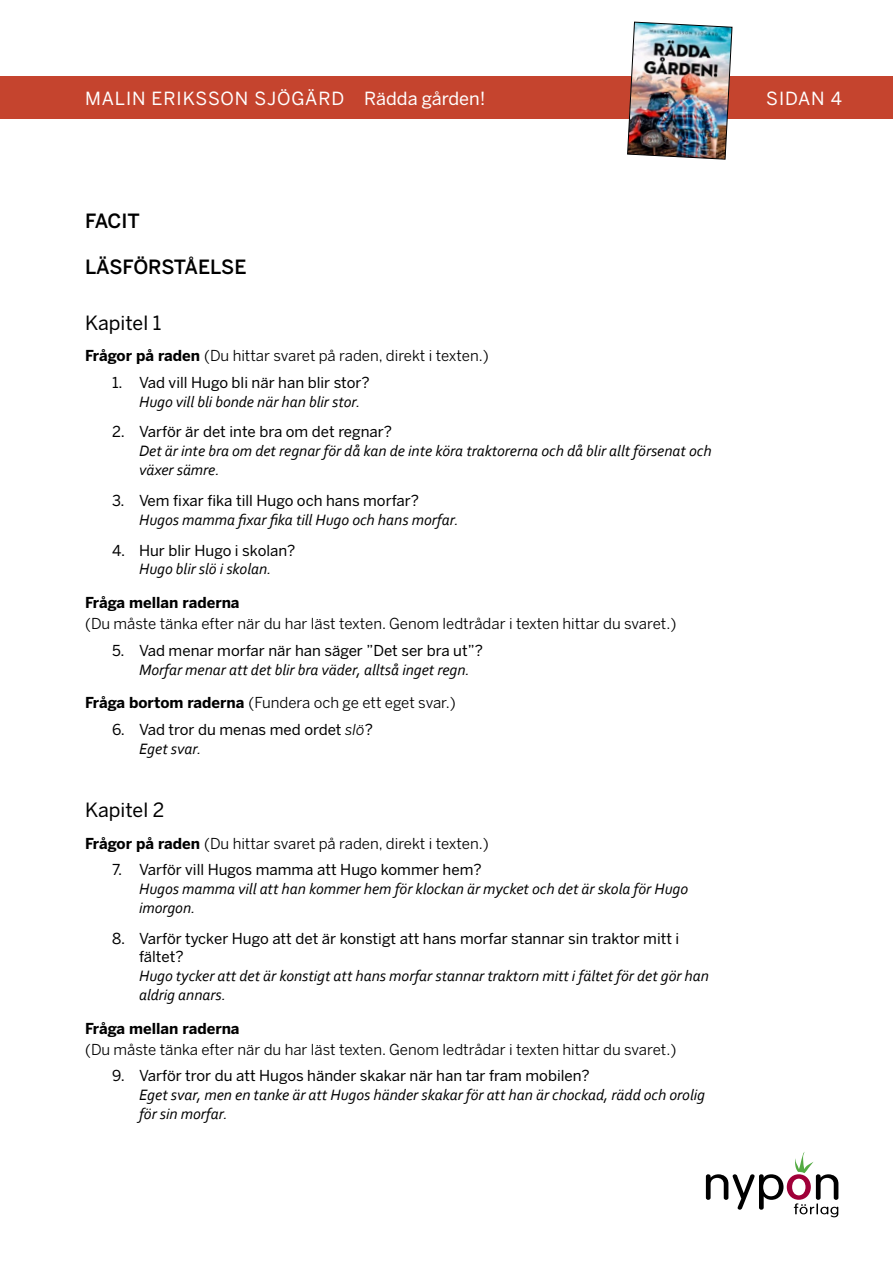
<style>
.page{position:relative;width:893px;height:1263px;background:#fff}
.page>*{position:absolute;margin:0;border:0;box-sizing:border-box;transform-origin:0 0}
.t1{font:500 19.5px "Benton Sans";letter-spacing:-.005em;color:#000}
.t2{font:19.5px "Benton Sans";color:#000}
.t3{font:18px "Benton Sans";letter-spacing:.045em;color:#fff}
.t4{font:italic 15.75px/18.9px "Corbel";color:#000}
.t5{font:15px/18px "Benton Sans";color:#000}
.t6{font:15px "Benton Sans";color:#000}
.t7{font:700 15px "Benton Sans";color:#000}
.s1{font-weight:700}
.s2{font-style:italic}
</style>
<div class="page">
<svg style="left:706px;top:1152px;width:132px;height:65px"></svg>
<div style="left:0;top:77px;width:893px;height:42px;background:#c5442e"></div>
<img style="left:627px;top:21px;width:106px;height:139px">
<p class="t3" style="left:85px;top:87px;width:402px">MALIN ERIKSSON SJÖGÄRD Rädda gården!</p>
<p class="t3" style="left:766px;top:87px;width:77px">SIDAN 4</p>
<p class="t1" style="left:85px;top:209px;width:56px">FACIT</p>
<p class="t1" style="left:85px;top:255px;width:163px">LÄSFÖRSTÅELSE</p>
<p class="t2" style="left:85px;top:311px;width:78px">Kapitel 1</p>
<p class="t6" style="left:85px;top:347px;width:405px"><span class="s1">Frågor på raden</span> (Du hittar svaret på raden, direkt i texten.)</p>
<p class="t5" style="left:112px;top:373px;width:259px">1. Vad vill Hugo bli när han blir stor?</p>
<p class="t4" style="left:139px;top:391px;width:223px">Hugo vill bli bonde när han blir stor.</p>
<p class="t5" style="left:112px;top:423px;width:282px">2. Varför är det inte bra om det regnar?</p>
<p class="t4" style="left:139px;top:441px;width:574px">Det är inte bra om det regnar för då kan de inte köra traktorerna och då blir allt försenat och växer sämre.</p>
<p class="t5" style="left:112px;top:491px;width:309px">3. Vem fixar fika till Hugo och hans morfar?</p>
<p class="t4" style="left:139px;top:510px;width:321px">Hugos mamma fixar fika till Hugo och hans morfar.</p>
<p class="t5" style="left:112px;top:541px;width:185px">4. Hur blir Hugo i skolan?</p>
<p class="t4" style="left:139px;top:559px;width:134px">Hugo blir slö i skolan.</p>
<p class="t7" style="left:85px;top:593px;width:156px">Fråga mellan raderna</p>
<p class="t6" style="left:85px;top:615px;width:593px">(Du måste tänka efter när du har läst texten. Genom ledtrådar i texten hittar du svaret.)</p>
<p class="t5" style="left:112px;top:641px;width:372px">5. Vad menar morfar när han säger ”Det ser bra ut”?</p>
<p class="t4" style="left:139px;top:659px;width:332px">Morfar menar att det blir bra väder, alltså inget regn.</p>
<p class="t6" style="left:85px;top:694px;width:372px"><span class="s1">Fråga bortom raderna</span> (Fundera och ge ett eget svar.)</p>
<p class="t5" style="left:112px;top:720px;width:262px">6. Vad tror du menas med ordet <span class="s2">slö</span>?</p>
<p class="t4" style="left:139px;top:739px;width:64px">Eget svar.</p>
<p class="t2" style="left:85px;top:798px;width:81px">Kapitel 2</p>
<p class="t6" style="left:85px;top:834px;width:405px"><span class="s1">Frågor på raden</span> (Du hittar svaret på raden, direkt i texten.)</p>
<p class="t5" style="left:112px;top:861px;width:371px">7. Varför vill Hugos mamma att Hugo kommer hem?</p>
<p class="t4" style="left:139px;top:879px;width:551px">Hugos mamma vill att han kommer hem för klockan är mycket och det är skola för Hugo imorgon.</p>
<p class="t5" style="left:139px;top:930px;width:542px;text-indent:-27px">8. Varför tycker Hugo att det är konstigt att hans morfar stannar sin traktor mitt i fältet?</p>
<p class="t4" style="left:139px;top:966px;width:571px">Hugo tycker att det är konstigt att hans morfar stannar traktorn mitt i fältet för det gör han aldrig annars.</p>
<p class="t7" style="left:85px;top:1019px;width:156px">Fråga mellan raderna</p>
<p class="t6" style="left:85px;top:1040px;width:593px">(Du måste tänka efter när du har läst texten. Genom ledtrådar i texten hittar du svaret.)</p>
<p class="t5" style="left:112px;top:1067px;width:479px">9. Varför tror du att Hugos händer skakar när han tar fram mobilen?</p>
<p class="t4" style="left:139px;top:1085px;width:567px">Eget svar, men en tanke är att Hugos händer skakar för att han är chockad, rädd och orolig för sin morfar.</p>
</div>
